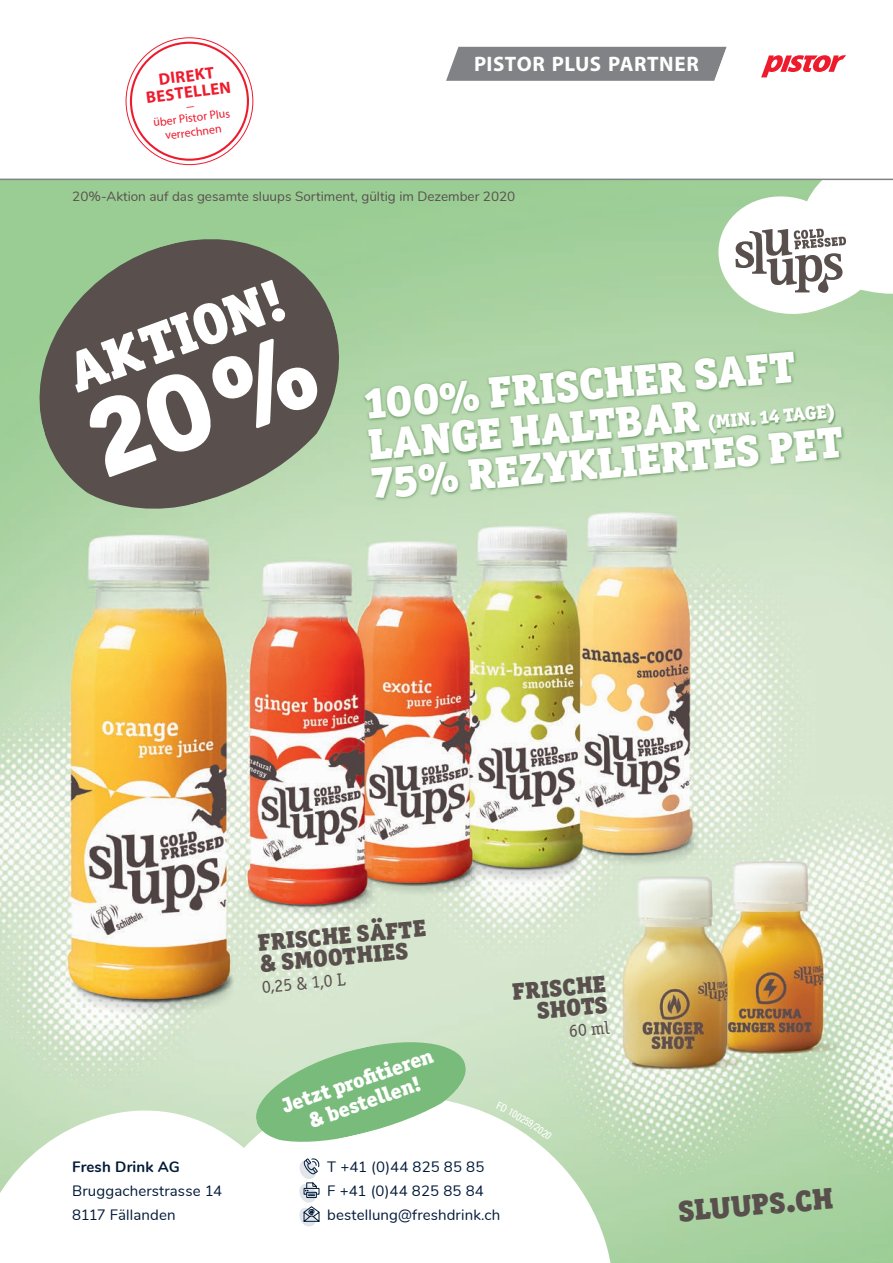
<style>
.page{position:relative;width:893px;height:1263px;background:#fff}
.page>*{position:absolute;margin:0;border:0;box-sizing:border-box;transform-origin:0 0}
.t1{font:900 57.3px "Officina Ser ITC Std";color:#fff}
.t2{font:900 44.25px/39.8px "Officina Ser ITC Std";color:#fff}
.t3{font:900 30px "Officina Ser ITC Std";color:#59504e}
.t4{font:900 24px/21px "Officina Ser ITC Std";color:#59504e}
.t5{font:900 21px/22.5px "Officina Ser ITC Std";color:#fff;text-align:center}
.t6{font:700 21px "Myriad Pro";letter-spacing:.02em;color:#fff}
.t7{font:900 19.05px "Officina Ser ITC Std";color:#fff}
.t8{font:18px "Officina Serif ITC";color:#59504e}
.t9{font:700 16.5px/16.5px "Myriad Pro";color:#ee1b2d;text-align:center}
.t10{font:15px "Nunito";letter-spacing:.01em;color:#001a38}
.t11{font:700 15px "Nunito";letter-spacing:.01em;color:#001a38}
.t12{font:13.5px "Nunito";color:#59504e}
.t13{font:12px/14.4px "Myriad Pro";color:#ee1b2d;text-align:center}
</style>
<div class="page">
<img style="left:0;top:180px;width:893px;height:1083px">
<svg style="left:0;top:1084px;width:632px;height:179px"></svg>
<div style="left:130px;top:42px;width:119px;height:119px;border:2px solid #ee1b2d;border-radius:50%"></div>
<svg style="left:446px;top:47px;width:400px;height:34px"></svg>
<svg style="left:713px;top:178px;width:180px;height:143px"></svg>
<hr style="left:0;top:179px;width:893px;height:1px;background:#808285">
<svg style="left:23px;top:220px;width:331px;height:292px;background:#809477"></svg>
<img style="left:358px;top:340px;width:452px;height:177px">
<img style="left:362px;top:389px;width:354px;height:88px">
<img style="left:365px;top:416px;width:492px;height:111px">
<img style="left:704px;top:399px;width:136px;height:38px">
<svg style="left:248px;top:1026px;width:226px;height:200px"></svg>
<svg style="left:496px;top:1102px;width:56px;height:38px"></svg>
<div style="left:83px;top:330px;width:241px;height:148px;background:#59504e"></div>
<p class="t9" style="left:143px;top:72px;width:87px;rotate:-7deg">DIREKT<br>BESTELLEN</p>
<p class="t13" style="left:152px;top:115px;width:79px;rotate:-7deg">über Pistor Plus verrechnen</p>
<h3 class="t6" style="left:474px;top:50px;width:226px">PISTOR PLUS PARTNER</h3>
<p class="t12" style="left:72px;top:186px;width:445px">20%-Aktion auf das gesamte sluups Sortiment, gültig im Dezember 2020</p>
<h1 class="t1" style="left:58px;top:339px;width:228px;rotate:-20deg">AKTION!</h1>
<h2 class="t2" style="left:362px;top:384px;width:476px;rotate:-5deg">100% FRISCHER SAFT<br>LANGE HALTBAR<br>75% REZYKLIERTES PET</h2>
<p class="t7" style="left:706px;top:410px;width:130px;rotate:-5deg">(MIN. 14 TAGE)</p>
<h3 class="t4" style="left:257px;top:932px;width:170px;rotate:-5deg">FRISCHE SÄFTE &amp; SMOOTHIES</h3>
<p class="t8" style="left:261px;top:975px;width:85px;rotate:-5deg">0,25 &amp; 1,0 L</p>
<h3 class="t4" style="left:512px;top:981px;width:95px;text-align:right;rotate:-5deg">FRISCHE<br>SHOTS</h3>
<p class="t8" style="left:568px;top:1020px;width:42px;rotate:-5deg">60 ml</p>
<h3 class="t5" style="left:279px;top:1095px;width:160px;rotate:-19deg">Jetzt profi tieren &amp; bestellen!</h3>
<p class="t11" style="left:72px;top:1156px;width:109px">Fresh Drink AG</p>
<p class="t10" style="left:327px;top:1156px;width:159px">T +41 (0)44 825 85 85</p>
<p class="t10" style="left:72px;top:1180px;width:151px">Bruggacherstrasse 14</p>
<p class="t10" style="left:327px;top:1180px;width:158px">F +41 (0)44 825 85 84</p>
<p class="t10" style="left:72px;top:1204px;width:105px">8117 Fällanden</p>
<p class="t10" style="left:327px;top:1204px;width:175px">bestellung@freshdrink.ch</p>
<h3 class="t3" style="left:677px;top:1192px;width:157px;rotate:-5deg">SLUUPS.CH</h3>
</div>
